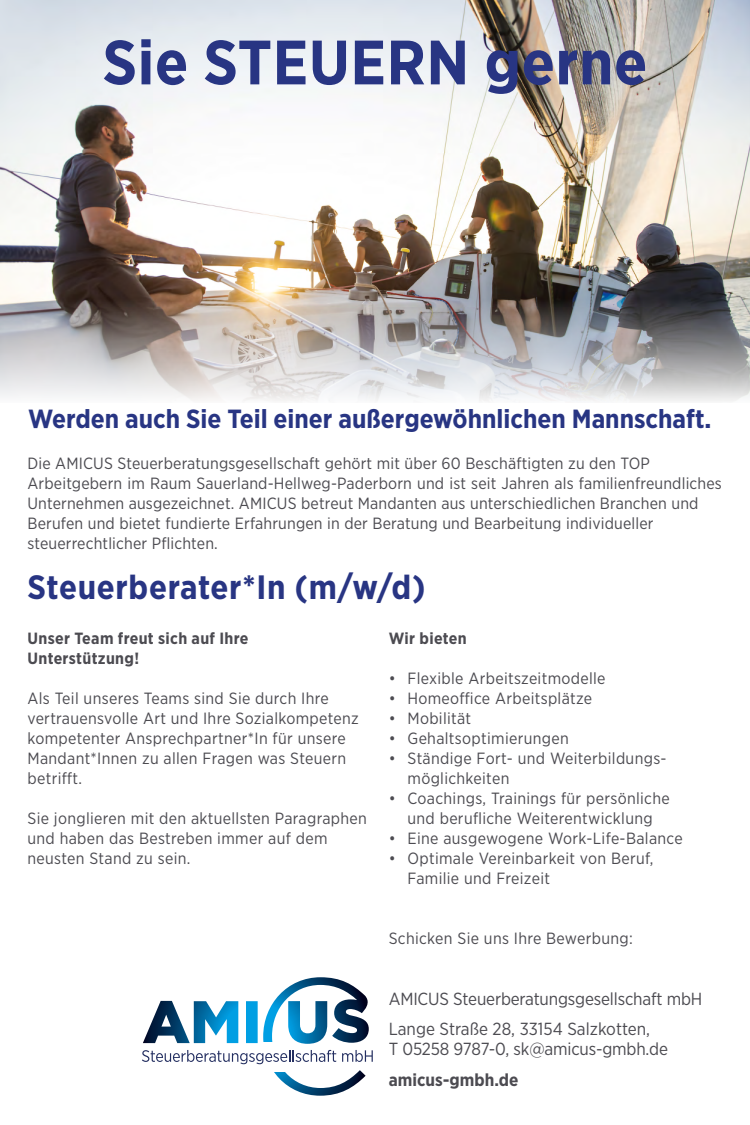
<style>
.page{position:relative;width:750px;height:1125px;background:#fff}
.page>*{position:absolute;margin:0;border:0;box-sizing:border-box;transform-origin:0 0}
.t1{font:700 62.5px "Gotham Narrow";letter-spacing:.01em;color:#283583}
.t2{font:700 33.75px "Gotham Narrow";letter-spacing:.02em;color:#283583}
.t3{font:700 26.25px "Gotham Narrow";color:#283583}
.t4{font:17.5px/30px "Gotham Narrow";letter-spacing:-.01em;color:#4c4b51}
.t5{font:700 17.5px "Gotham Narrow";color:#4c4b51}
.t6{font:16.25px/20px "Gotham Narrow";letter-spacing:.02em;color:#4c4b51}
.t7{font:700 16.25px/20px "Gotham Narrow";letter-spacing:.02em;color:#4c4b51}
</style>
<div class="page">
<img style="left:0;top:0;width:750px;height:401px">
<svg style="left:142px;top:977px;width:231px;height:119px"></svg>
<h1 class="t1" style="left:103px;top:22px;width:546px">Sie STEUERN gerne</h1>
<h3 class="t3" style="left:28px;top:402px;width:685px">Werden auch Sie Teil einer außergewöhnlichen Mannschaft.</h3>
<p class="t6" style="left:28px;top:453px;width:696px">Die AMICUS Steuerberatungsgesellschaft gehört mit über 60 Beschäftigten zu den TOP Arbeitgebern im Raum Sauerland-Hellweg-Paderborn und ist seit Jahren als familienfreundliches Unternehmen ausgezeichnet. AMICUS betreut Mandanten aus unterschiedlichen Branchen und Berufen und bietet fundierte Erfahrungen in der Beratung und Bearbeitung individueller steuerrechtlicher Pflichten.</p>
<h2 class="t2" style="left:28px;top:565px;width:400px">Steuerberater*In (m/w/d)</h2>
<p class="t7" style="left:28px;top:628px;width:222px">Unser Team freut sich auf Ihre<br>Unterstützung!</p>
<p class="t6" style="left:28px;top:688px;width:333px">Als Teil unseres Teams sind Sie durch Ihre vertrauensvolle Art und Ihre Sozialkompetenz kompetenter Ansprechpartner*In für unsere Mandant*Innen zu allen Fragen was Steuern betrifft.</p>
<p class="t6" style="left:28px;top:808px;width:341px">Sie jonglieren mit den aktuellsten Paragraphen und haben das Bestreben immer auf dem neusten Stand zu sein.</p>
<p class="t7" style="left:389px;top:628px;width:80px">Wir bieten</p>
<p class="t6" style="left:389px;top:668px;width:218px">• Flexible Arbeitszeitmodelle</p>
<p class="t6" style="left:389px;top:688px;width:205px">• Homeoffice Arbeitsplätze</p>
<p class="t6" style="left:389px;top:708px;width:84px">• Mobilität</p>
<p class="t6" style="left:389px;top:728px;width:182px">• Gehaltsoptimierungen</p>
<p class="t6" style="left:408px;top:748px;width:261px;text-indent:-19px">• Ständige Fort- und Weiterbildungs&shy;möglichkeiten</p>
<p class="t6" style="left:389px;top:788px;width:282px;text-align:center">• Coachings, Trainings für persönliche und berufliche Weiterentwicklung</p>
<p class="t6" style="left:389px;top:828px;width:296px">• Eine ausgewogene Work-Life-Balance</p>
<p class="t6" style="left:408px;top:848px;width:248px;text-indent:-19px">• Optimale Vereinbarkeit von Beruf,<br>Familie und Freizeit</p>
<p class="t6" style="left:389px;top:928px;width:246px">Schicken Sie uns Ihre Bewerbung:</p>
<p class="t4" style="left:389px;top:983px;width:315px">AMICUS Steuerberatungsgesellschaft mbH<br>Lange Straße 28, 33154 Salzkotten,</p>
<p class="t4" style="left:389px;top:1033px;width:281px">T 05258 9787-0, sk@amicus-gmbh.de</p>
<p class="t5" style="left:389px;top:1069px;width:131px">amicus-gmbh.de</p>
</div>
